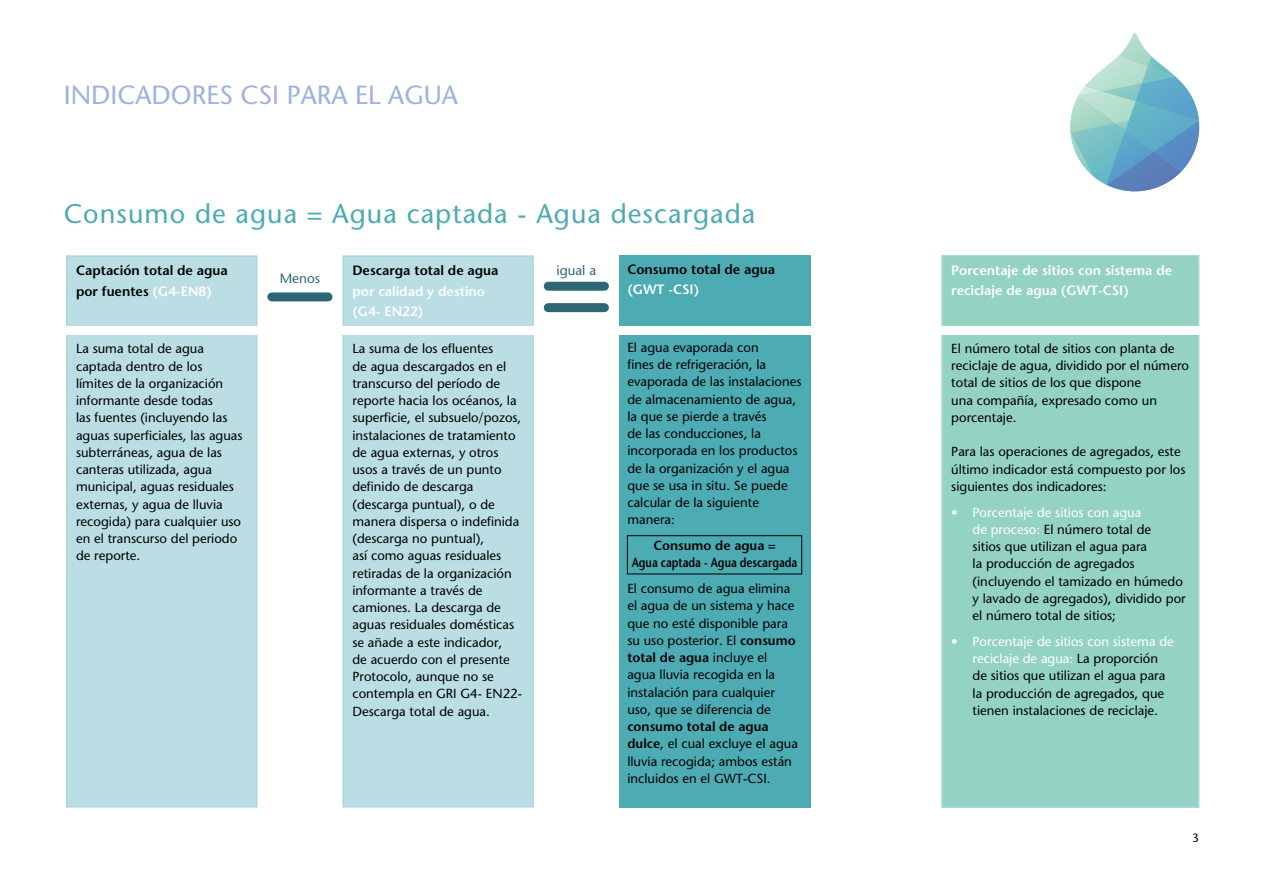
<style>
.page{position:relative;width:1263px;height:893px;background:#fff}
.page>*{position:absolute;margin:0;border:0;box-sizing:border-box;transform-origin:0 0}
.t1{font:500 27px "Stone Sans Std";letter-spacing:.04em;color:#4dabb3}
.t2{font:500 26.25px "Stone Sans Std";color:#9eb3de}
.t3{font:600 13.5px/20.2px "Stone Sans Std";color:#fff}
.t4{font:600 13.5px/20.2px "Stone Sans Std";color:#000}
.t5{font:500 13.5px "Stone Sans Std";color:#2d6775}
.t6{font:500 13.2px/17.2px "Stone Sans Std";color:#000}
.t7{font:600 13.2px/17.2px "Stone Sans Std";color:#000;text-align:center}
.t8{font:500 12px "Stone Sans Std";color:#000}
.s1{color:#fff}
.s2{font-weight:600}
</style>
<div class="page">
<svg style="left:1070px;top:33px;width:129px;height:158px"></svg>
<div style="left:619px;top:255px;width:191px;height:552px;background:#4dabb3"></div>
<div style="left:942px;top:256px;width:257px;height:551px;background:#94d3c1"></div>
<div style="left:941px;top:255px;width:258px;height:553px;border:2px solid #aad7db"></div>
<div style="left:67px;top:256px;width:190px;height:551px;background:#badee3"></div>
<div style="left:66px;top:255px;width:191px;height:552px;border:2px solid #aad7db"></div>
<div style="left:343px;top:256px;width:190px;height:551px;background:#badee3"></div>
<div style="left:342px;top:255px;width:192px;height:552px;border:2px solid #aad7db"></div>
<div style="left:60px;top:326px;width:1199px;height:9px;background:#fff"></div>
<div style="left:272px;top:292px;width:56px;height:9px;background:#2d6775"></div>
<div style="left:548px;top:282px;width:56px;height:9px;background:#2d6775"></div>
<div style="left:548px;top:303px;width:56px;height:9px;background:#2d6775"></div>
<div style="left:627px;top:535px;width:175px;height:39px;border:1px solid #000"></div>
<h2 class="t2" style="left:64px;top:80px;width:396px">INDICADORES CSI PARA EL AGUA</h2>
<h1 class="t1" style="left:64px;top:197px;width:693px">Consumo de agua = Agua captada - Agua descargada</h1>
<p class="t4" style="left:76px;top:260px;width:153px">Captación total de agua por fuentes <span class="s1">(G4-EN8)</span></p>
<p class="t6" style="left:76px;top:340px;width:168px">La suma total de agua captada dentro de los límites de la organización informante desde todas<br>las fuentes (incluyendo las aguas superficiales, las aguas subterráneas, agua de las canteras utilizada, agua municipal, aguas residuales externas, y agua de lluvia recogida) para cualquier uso en el transcurso del periodo de reporte.</p>
<p class="t5" style="left:280px;top:271px;width:42px">Menos</p>
<p class="t4" style="left:352px;top:260px;width:148px">Descarga total de agua</p>
<p class="t3" style="left:352px;top:281px;width:134px">por calidad y destino (G4- EN22)</p>
<p class="t6" style="left:352px;top:340px;width:171px">La suma de los efluentes<br>de agua descargados en el transcurso del período de reporte hacia los océanos, la superficie, el subsuelo/pozos, instalaciones de tratamiento de agua externas, y otros usos a través de un punto definido de descarga (descarga puntual), o de manera dispersa o indefinida (descarga no puntual),<br>así como aguas residuales retiradas de la organización informante a través de camiones. La descarga de aguas residuales domésticas se añade a este indicador,<br>de acuerdo con el presente<br>Protocolo, aunque no se contempla en GRI G4- EN22-<br>Descarga total de agua.</p>
<p class="t5" style="left:557px;top:263px;width:41px">igual a</p>
<p class="t4" style="left:627px;top:259px;width:149px">Consumo total de agua</p>
<p class="t3" style="left:627px;top:279px;width:73px">(GWT -CSI)</p>
<p class="t6" style="left:627px;top:339px;width:176px">El agua evaporada con<br>fines de refrigeración, la evaporada de las instalaciones de almacenamiento de agua, la que se pierde a través<br>de las conducciones, la incorporada en los productos de la organización y el agua que se usa in situ. Se puede calcular de la siguiente manera:</p>
<p class="t7" style="left:632px;top:537px;width:167px">Consumo de agua =<br>Agua captada - Agua descargada</p>
<p class="t6" style="left:627px;top:580px;width:170px">El consumo de agua elimina el agua de un sistema y hace que no esté disponible para su uso posterior. El <span class="s2">consumo total de agua</span> incluye el agua lluvia recogida en la instalación para cualquier uso, que se diferencia de</p>
<p class="t6" style="left:627px;top:718px;width:172px"><span class="s2">consumo total de agua dulce</span>, el cual excluye el agua lluvia recogida; ambos están incluidos en el GWT-CSI.</p>
<p class="t3" style="left:951px;top:260px;width:222px">Porcentaje de sitios con sistema de reciclaje de agua (GWT-CSI)</p>
<p class="t6" style="left:951px;top:340px;width:239px">El número total de sitios con planta de reciclaje de agua, dividido por el número total de sitios de los que dispone<br>una compañía, expresado como un porcentaje.</p>
<p class="t6" style="left:951px;top:443px;width:236px">Para las operaciones de agregados, este último indicador está compuesto por los siguientes dos indicadores:</p>
<p class="t6" style="left:972px;top:503px;width:215px;text-indent:-21px"><span class="s1">• Porcentaje de sitios con agua<br>de proceso:</span> El número total de<br>sitios que utilizan el agua para<br>la producción de agregados (incluyendo el tamizado en húmedo y lavado de agregados), dividido por el número total de sitios;</p>
<p class="t6" style="left:972px;top:633px;width:203px;text-indent:-21px"><span class="s1">• Porcentaje de sitios con sistema de reciclaje de agua:</span> La proporción de sitios que utilizan el agua para la producción de agregados, que tienen instalaciones de reciclaje.</p>
<p class="t8" style="left:1192px;top:831px;width:8px">3</p>
</div>
